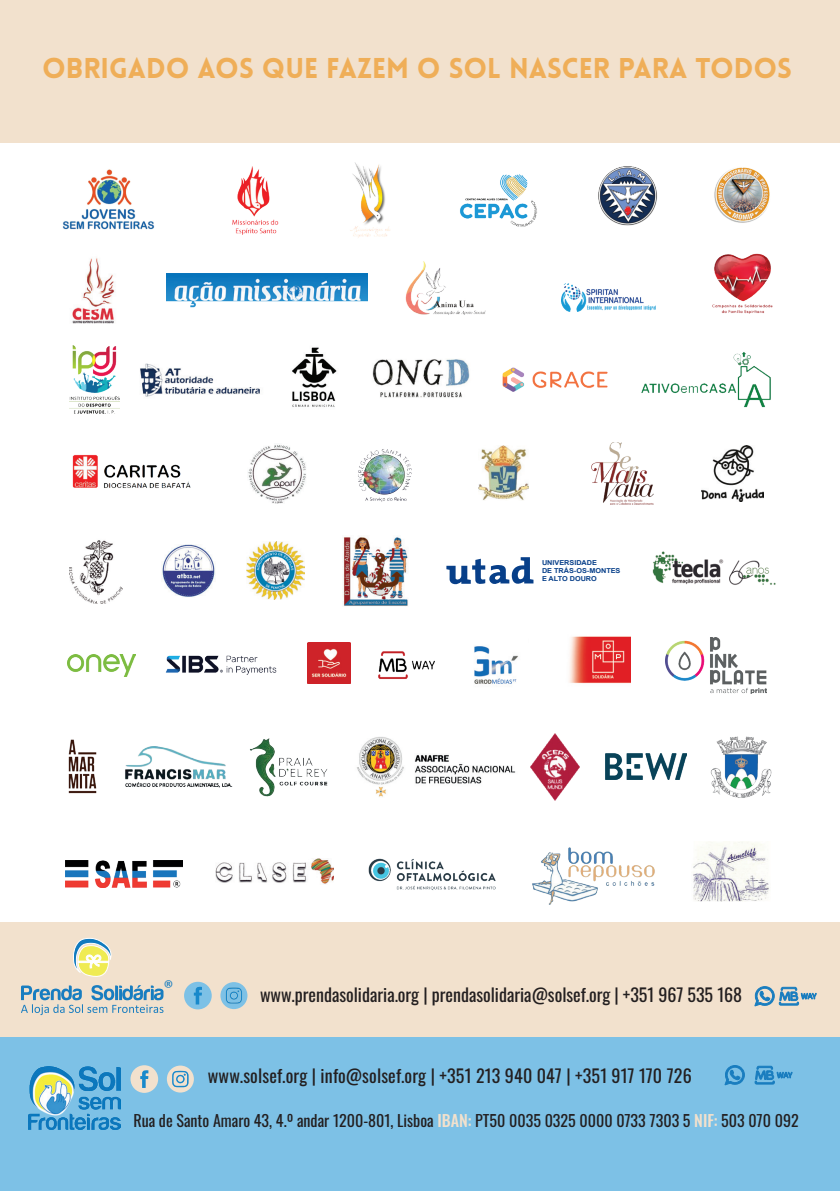
<style>
.page{position:relative;width:840px;height:1191px;background:#fff}
.page>*{position:absolute;margin:0;border:0;box-sizing:border-box;transform-origin:0 0}
.t1{font:900 28px "Lovelo";color:#efae58}
.t2{font:20px "Calibri";color:#187dc0}
.t3{font:18px "Oswald";color:#231f20}
.t4{font:16px "Oswald";color:#231f20}
.t5{font:700 6.8px/8.2px "Arial";color:#073f89;scale:1.07 1}
.s1{font-weight:500;color:#f2e1cd}
</style>
<div class="page">
<div style="left:0;top:922px;width:839px;height:117px;background:#f2e1cd"></div>
<img style="left:292px;top:347px;width:45px;height:60px">
<div style="left:0;top:1037px;width:839px;height:154px;background:#7dc1e6"></div>
<div style="left:0;top:0;width:839px;height:142px;background:#f2e1cd"></div>
<img style="left:28px;top:1066px;width:93px;height:64px">
<img style="left:72px;top:258px;width:43px;height:66px">
<img style="left:216px;top:858px;width:117px;height:26px">
<img style="left:140px;top:363px;width:120px;height:34px">
<img style="left:460px;top:174px;width:77px;height:53px">
<img style="left:598px;top:166px;width:59px;height:59px">
<img style="left:714px;top:167px;width:56px;height:56px">
<img style="left:166px;top:273px;width:201px;height:35px">
<img style="left:405px;top:261px;width:81px;height:54px">
<img style="left:72px;top:455px;width:119px;height:33px">
<img style="left:62px;top:169px;width:93px;height:60px">
<img style="left:232px;top:166px;width:47px;height:68px">
<img style="left:350px;top:162px;width:40px;height:76px">
<img style="left:358px;top:449px;width:54px;height:53px">
<img style="left:372px;top:359px;width:98px;height:39px">
<img style="left:69px;top:346px;width:51px;height:68px">
<img style="left:569px;top:636px;width:61px;height:48px">
<img style="left:247px;top:542px;width:57px;height:57px">
<img style="left:69px;top:540px;width:53px;height:63px">
<img style="left:561px;top:284px;width:94px;height:28px">
<img style="left:474px;top:646px;width:44px;height:38px">
<img style="left:162px;top:544px;width:53px;height:53px">
<img style="left:693px;top:841px;width:76px;height:60px">
<img style="left:652px;top:551px;width:124px;height:34px">
<img style="left:248px;top:445px;width:58px;height:58px">
<img style="left:591px;top:442px;width:61px;height:62px">
<img style="left:68px;top:739px;width:29px;height:55px">
<img style="left:712px;top:253px;width:61px;height:61px">
<img style="left:478px;top:445px;width:50px;height:56px">
<img style="left:701px;top:445px;width:61px;height:56px">
<img style="left:67px;top:654px;width:68px;height:22px">
<svg style="left:220px;top:982px;width:27px;height:27px"></svg>
<svg style="left:184px;top:981px;width:28px;height:28px"></svg>
<svg style="left:73px;top:938px;width:39px;height:39px"></svg>
<svg style="left:21px;top:985px;width:142px;height:30px"></svg>
<svg style="left:724px;top:1065px;width:20px;height:20px"></svg>
<svg style="left:754px;top:1066px;width:37px;height:18px"></svg>
<img style="left:165px;top:655px;width:112px;height:20px">
<svg style="left:754px;top:986px;width:62px;height:20px"></svg>
<svg style="left:167px;top:1065px;width:27px;height:27px"></svg>
<svg style="left:130px;top:1065px;width:28px;height:28px"></svg>
<img style="left:502px;top:367px;width:106px;height:25px">
<svg style="left:446px;top:557px;width:87px;height:28px"></svg>
<img style="left:605px;top:754px;width:81px;height:26px">
<img style="left:665px;top:637px;width:101px;height:56px">
<img style="left:530px;top:733px;width:48px;height:67px">
<img style="left:357px;top:737px;width:159px;height:60px">
<img style="left:368px;top:858px;width:128px;height:32px">
<img style="left:532px;top:847px;width:123px;height:58px">
<img style="left:641px;top:352px;width:130px;height:56px">
<img style="left:125px;top:746px;width:108px;height:41px">
<img style="left:66px;top:860px;width:116px;height:28px">
<img style="left:250px;top:738px;width:78px;height:59px">
<img style="left:710px;top:736px;width:62px;height:62px">
<img style="left:343px;top:537px;width:65px;height:69px">
<img style="left:307px;top:642px;width:43px;height:41px">
<img style="left:378px;top:651px;width:57px;height:28px">
<p class="t1" style="left:42px;top:51px;width:751px">OBRIGADO AOS QUE FAZEM O SOL NASCER PARA TODOS</p>
<p class="t5" style="left:541px;top:558px;width:75px">UNIVERSIDADE<br>DE TRÁS-OS-MONTES<br>E ALTO DOURO</p>
<p class="t2" style="left:163px;top:973px;width:12px">®</p>
<p class="t3" style="left:260px;top:979px;width:483px">www.prendasolidaria.org | prendasolidaria@solsef.org | +351 967 535 168</p>
<p class="t3" style="left:208px;top:1060px;width:485px">www.solsef.org | info@solsef.org | +351 213 940 047 | +351 917 170 726</p>
<p class="t4" style="left:133px;top:1106px;width:666px">Rua de Santo Amaro 43, 4.º andar 1200-801, Lisboa <span class="s1">IBAN:</span> PT50 0035 0325 0000 0733 7303 5 <span class="s1">NIF:</span> 503 070 092</p>
</div>
